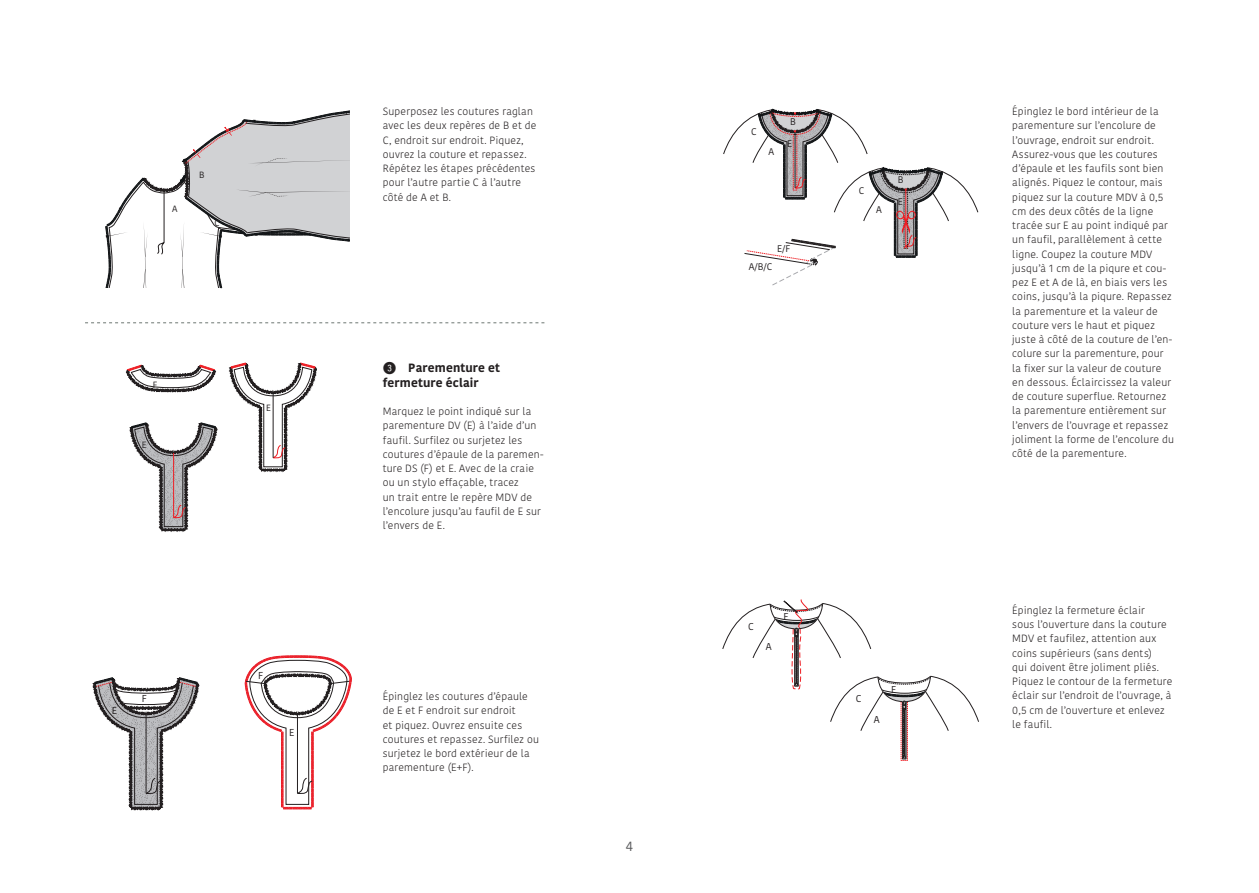
<style>
.page{position:relative;width:1259px;height:893px;background:#fff}
.page>*{position:absolute;margin:0;border:0;box-sizing:border-box;transform-origin:0 0}
.t1{font:13.5px "Kohinoor";color:#57585a}
.t2{font:700 12px/14.2px "Kohinoor";letter-spacing:.015em;color:#231f20}
.t3{font:300 10.5px/14.2px "Kohinoor";letter-spacing:.015em;color:#231f20}
.t4{font:10.05px "Kohinoor";color:#231f20}
.t5{font:9.9px "Kohinoor";color:#231f20}
.t6{font:9.6px "Kohinoor";color:#231f20}
.t7{font:9px "Kohinoor";color:#231f20}
.s1{font-family:"Fyra Numeric Circle Closed";font-weight:400;font-size:16.5px}
</style>
<div class="page">
<svg style="left:105px;top:110px;width:245px;height:178px"></svg>
<svg style="left:126px;top:365px;width:89px;height:26px"></svg>
<svg style="left:229px;top:363px;width:87px;height:108px"></svg>
<svg style="left:130px;top:423px;width:87px;height:107px"></svg>
<hr style="left:173px;top:453px;width:1px;height:65px;background:#ee1d23">
<hr style="left:273px;top:393px;width:1px;height:65px;background:#231f20">
<svg style="left:245px;top:655px;width:107px;height:155px"></svg>
<svg style="left:92px;top:677px;width:108px;height:132px"></svg>
<hr style="left:146px;top:714px;width:1px;height:79px;background:#231f20">
<hr style="left:297px;top:714px;width:1px;height:79px;background:#231f20">
<svg style="left:85px;top:322px;width:459px;height:1px"></svg>
<svg style="left:723px;top:109px;width:255px;height:177px"></svg>
<div style="left:902px;top:701px;width:4px;height:58px;border:1px solid #231f20"></div>
<svg style="left:722px;top:599px;width:257px;height:159px"></svg>
<p class="t7" style="left:172px;top:203px;width:7px">A</p>
<p class="t7" style="left:199px;top:169px;width:7px">B</p>
<p class="t7" style="left:214px;top:218px;width:7px">C</p>
<p class="t7" style="left:153px;top:379px;width:6px">F</p>
<p class="t7" style="left:142px;top:439px;width:6px">E</p>
<p class="t7" style="left:266px;top:402px;width:6px">E</p>
<p class="t4" style="left:112px;top:704px;width:7px">E</p>
<p class="t4" style="left:142px;top:693px;width:6px">F</p>
<p class="t4" style="left:258px;top:669px;width:6px">F</p>
<p class="t4" style="left:289px;top:726px;width:7px">E</p>
<p class="t3" style="left:383px;top:104px;width:155px">Superposez les coutures raglan avec les deux repères de B et de<br>C, endroit sur endroit. Piquez, ouvrez la couture et repassez.<br>Répétez les étapes précédentes pour l’autre partie C à l’autre côté de A et B.</p>
<p class="t2" style="left:383px;top:361px;width:119px"><span class="s1">3</span> Parementure et fermeture éclair</p>
<p class="t3" style="left:383px;top:404px;width:162px">Marquez le point indiqué sur la parementure DV (E) à l’aide d’un faufil. Surfilez ou surjetez les coutures d’épaule de la paremen‑ ture DS (F) et E. Avec de la craie ou un stylo effaçable, tracez<br>un trait entre le repère MDV de l’encolure jusqu’au faufil de E sur l’envers de E.</p>
<p class="t3" style="left:383px;top:689px;width:158px">Épinglez les coutures d’épaule de E et F endroit sur endroit<br>et piquez. Ouvrez ensuite ces coutures et repassez. Surfilez ou surjetez le bord extérieur de la parementure (E+F).</p>
<p class="t1" style="left:626px;top:837px;width:9px">4</p>
<p class="t6" style="left:751px;top:126px;width:7px">C</p>
<p class="t6" style="left:768px;top:146px;width:7px">A</p>
<p class="t6" style="left:790px;top:116px;width:7px">B</p>
<p class="t6" style="left:787px;top:137px;width:7px">E</p>
<p class="t6" style="left:777px;top:243px;width:15px">E/F</p>
<p class="t6" style="left:749px;top:260px;width:25px">A/B/C</p>
<p class="t6" style="left:859px;top:184px;width:7px">C</p>
<p class="t6" style="left:876px;top:204px;width:7px">A</p>
<p class="t6" style="left:898px;top:174px;width:7px">B</p>
<p class="t6" style="left:898px;top:195px;width:7px">E</p>
<p class="t5" style="left:748px;top:620px;width:7px">C</p>
<p class="t5" style="left:766px;top:640px;width:7px">A</p>
<p class="t5" style="left:783px;top:610px;width:6px">F</p>
<p class="t5" style="left:856px;top:693px;width:7px">C</p>
<p class="t5" style="left:874px;top:713px;width:7px">A</p>
<p class="t5" style="left:891px;top:683px;width:6px">F</p>
<p class="t3" style="left:1012px;top:104px;width:163px">Épinglez le bord intérieur de la parementure sur l’encolure de l’ouvrage, endroit sur endroit.<br>Assurez-vous que les coutures d’épaule et les faufils sont bien alignés. Piquez le contour, mais piquez sur la couture MDV à 0,5 cm des deux côtés de la ligne tracée sur E au point indiqué par un faufil, parallèlement à cette ligne. Coupez la couture MDV jusqu’à 1 cm de la piqure et cou‑ pez E et A de là, en biais vers les coins, jusqu’à la piqure. Repassez la parementure et la valeur de couture vers le haut et piquez juste à côté de la couture de l’en‑ colure sur la parementure, pour la fixer sur la valeur de couture en dessous. Éclaircissez la valeur de couture superflue. Retournez la parementure entièrement sur l’envers de l’ouvrage et repassez joliment la forme de l’encolure du côté de la parementure.</p>
<p class="t3" style="left:1012px;top:603px;width:162px">Épinglez la fermeture éclair<br>sous l’ouverture dans la couture<br>MDV et faufilez, attention aux coins supérieurs (sans dents)<br>qui doivent être joliment pliés.<br>Piquez le contour de la fermeture éclair sur l’endroit de l’ouvrage, à<br>0,5 cm de l’ouverture et enlevez le faufil.</p>
</div>
